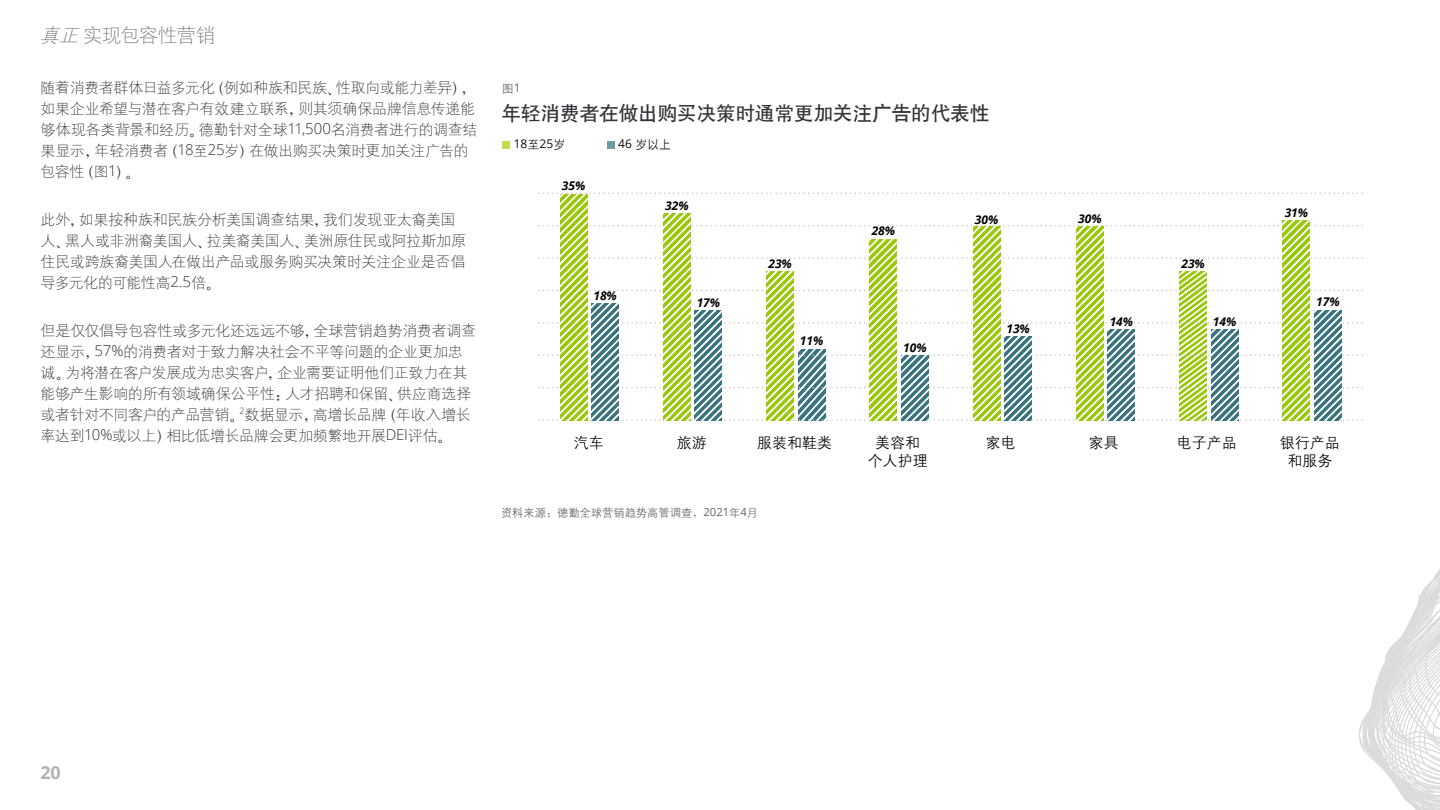
<style>
.page{position:relative;width:1440px;height:810px;background:#fff}
.page>*{position:absolute;margin:0;border:0;box-sizing:border-box;transform-origin:0 0}
.t1{font:19.5px "H Yb 1 gj";color:#32343a}
.t2{font:19.5px "H Yg 1 gj";letter-spacing:-.04em;color:#75787b}
.t3{font:700 18px "Open Sans";color:#b3b3b3}
.t4{font:15px/21px "H Yg 1 gj";letter-spacing:-.02em;color:#32343a}
.t5{font:15px/18px "H Yg 2 gj";color:#000;text-align:center}
.t6{font:italic 700 12px "Open Sans";color:#000}
.t7{font:12px "Open Sans";color:#0a0b0a}
.t8{font:12px "H Yg 2 gj";color:#0a0b0a}
.t9{font:12px "H Yg 2 gj";color:#63656a}
.t10{font:11.25px "H Yg 2 gj";color:#63656a}
.s1{font-style:italic}
.s2{font-family:"H Ya 6 gj"}
.s3{font-family:"Open Sans";font-weight:300}
.s4{font-family:"Open Sans"}
.s5{font-family:"H Yg 2 gj"}
</style>
<div class="page">
<svg style="left:798px;top:349px;width:27px;height:70px;fill:#3d7680"></svg>
<svg style="left:1180px;top:272px;width:27px;height:147px"></svg>
<svg style="left:539px;top:193px;width:824px;height:1px"></svg>
<svg style="left:539px;top:225px;width:824px;height:1px"></svg>
<svg style="left:539px;top:257px;width:824px;height:2px"></svg>
<svg style="left:539px;top:290px;width:824px;height:1px"></svg>
<svg style="left:539px;top:322px;width:824px;height:2px"></svg>
<svg style="left:539px;top:354px;width:824px;height:2px"></svg>
<svg style="left:539px;top:387px;width:824px;height:1px"></svg>
<svg style="left:539px;top:419px;width:824px;height:2px"></svg>
<svg style="left:592px;top:304px;width:27px;height:116px;fill:#3f7881"></svg>
<svg style="left:560px;top:194px;width:27px;height:226px"></svg>
<svg style="left:695px;top:310px;width:27px;height:110px"></svg>
<svg style="left:663px;top:214px;width:27px;height:206px;fill:#9cc913"></svg>
<svg style="left:767px;top:272px;width:27px;height:148px"></svg>
<svg style="left:901px;top:356px;width:27px;height:64px;fill:#3d7680"></svg>
<svg style="left:870px;top:239px;width:27px;height:181px"></svg>
<svg style="left:1005px;top:336px;width:27px;height:84px;fill:#3f7882"></svg>
<svg style="left:973px;top:227px;width:27px;height:193px"></svg>
<svg style="left:1108px;top:330px;width:27px;height:90px"></svg>
<svg style="left:1076px;top:227px;width:27px;height:193px"></svg>
<svg style="left:1211px;top:330px;width:27px;height:90px;fill:#3f7882"></svg>
<svg style="left:1314px;top:310px;width:27px;height:110px;fill:#3f7882"></svg>
<svg style="left:1283px;top:220px;width:27px;height:200px;fill:#9cca13"></svg>
<div style="left:502px;top:141px;width:7px;height:8px;background:#c1de4e"></div>
<div style="left:607px;top:141px;width:7px;height:8px;background:#6d9ca1"></div>
<svg style="left:1359px;top:569px;width:81px;height:241px"></svg>
<h1 class="t2" style="left:40px;top:26px;width:176px"><span class="s1">真正</span>实现包容性营销</h1>
<p class="t4" style="left:40px;top:77px;width:439px">随着消费者群体日益多元化<span class="s2">（</span>例如种族和民族<span class="s2">、</span>性取向或能力差异<span class="s2">），</span>如果企业希望与潜在客户有效建立联系<span class="s2">，</span>则其须确保品牌信息传递能够体现各类背景和经历<span class="s2">。</span>德勤针对全球<span class="s3">11,500</span>名消费者进行的调查结果显示<span class="s2">，</span>年轻消费者<span class="s2">（</span><span class="s3">18</span>至<span class="s3">25</span>岁<span class="s2">）</span>在做出购买决策时更加关注广告的包容性<span class="s2">（</span>图<span class="s3">1</span><span class="s2">）。</span></p>
<p class="t4" style="left:41px;top:209px;width:427px">此外<span class="s2">，</span>如果按种族和民族分析美国调查结果<span class="s2">，</span>我们发现亚太裔美国人<span class="s2">、</span>黑人或非洲裔美国人<span class="s2">、</span>拉美裔美国人<span class="s2">、</span>美洲原住民或阿拉斯加原住民或跨族裔美国人在做出产品或服务购买决策时关注企业是否倡导多元化的可能性高<span class="s3">2.5</span>倍<span class="s2">。</span></p>
<p class="t4" style="left:40px;top:320px;width:437px">但是仅仅倡导包容性或多元化还远远不够<span class="s2">，</span>全球营销趋势消费者调查还显示<span class="s2">，</span><span class="s3">57%</span>的消费者对于致力解决社会不平等问题的企业更加忠诚<span class="s2">。</span>为将潜在客户发展成为忠实客户<span class="s2">，</span>企业需要证明他们正致力在其能够产生影响的所有领域确保公平性<span class="s2">：</span>人才招聘和保留<span class="s2">、</span>供应商选择或者针对不同客户的产品营销<span class="s2">。</span><sup>2</sup>数据显示<span class="s2">，</span>高增长品牌<span class="s2">（</span>年收入增长率达到<span class="s3">10%</span>或以上<span class="s2">）</span>相比低增长品牌会更加频繁地开展<span class="s3">DEI</span>评估<span class="s2">。</span></p>
<p class="t9" style="left:502px;top:83px;width:20px">图<span class="s4">1</span></p>
<h1 class="t1" style="left:502px;top:104px;width:489px">年轻消费者在做出购买决策时通常更加关注广告的代表性</h1>
<p class="t7" style="left:514px;top:135px;width:53px">18<span class="s5">至</span>25<span class="s5">岁</span></p>
<p class="t8" style="left:618px;top:138px;width:54px"><span class="s4">46</span> 岁以上</p>
<p class="t6" style="left:562px;top:177px;width:25px">35%</p>
<p class="t6" style="left:593px;top:287px;width:25px">18%</p>
<p class="t6" style="left:665px;top:197px;width:25px">32%</p>
<p class="t6" style="left:697px;top:294px;width:25px">17%</p>
<p class="t6" style="left:768px;top:255px;width:25px">23%</p>
<p class="t6" style="left:800px;top:332px;width:25px">11%</p>
<p class="t6" style="left:872px;top:222px;width:25px">28%</p>
<p class="t6" style="left:903px;top:339px;width:25px">10%</p>
<p class="t6" style="left:975px;top:211px;width:25px">30%</p>
<p class="t6" style="left:1078px;top:210px;width:25px">30%</p>
<p class="t6" style="left:1181px;top:255px;width:25px">23%</p>
<p class="t6" style="left:1006px;top:320px;width:25px">13%</p>
<p class="t6" style="left:1110px;top:313px;width:25px">14%</p>
<p class="t6" style="left:1213px;top:313px;width:25px">14%</p>
<p class="t6" style="left:1285px;top:204px;width:25px">31%</p>
<p class="t6" style="left:1316px;top:294px;width:25px">17%</p>
<p class="t5" style="left:574px;top:433px;width:31px">汽车</p>
<p class="t5" style="left:677px;top:433px;width:31px">旅游</p>
<p class="t5" style="left:757px;top:433px;width:76px">服装和鞋类</p>
<p class="t5" style="left:868px;top:433px;width:61px">美容和个人护理</p>
<p class="t5" style="left:986px;top:433px;width:31px">家电</p>
<p class="t5" style="left:1089px;top:433px;width:31px">家具</p>
<p class="t5" style="left:1280px;top:433px;width:61px">银行产品和服务</p>
<p class="t5" style="left:1177px;top:433px;width:61px">电子产品</p>
<p class="t10" style="left:501px;top:507px;width:259px">资料来源<span class="s2">：</span>德勤全球营销趋势高管调查<span class="s2">，</span><span class="s4">2021</span>年<span class="s4">4</span>月</p>
<p class="t3" style="left:40px;top:760px;width:22px">20</p>
</div>
